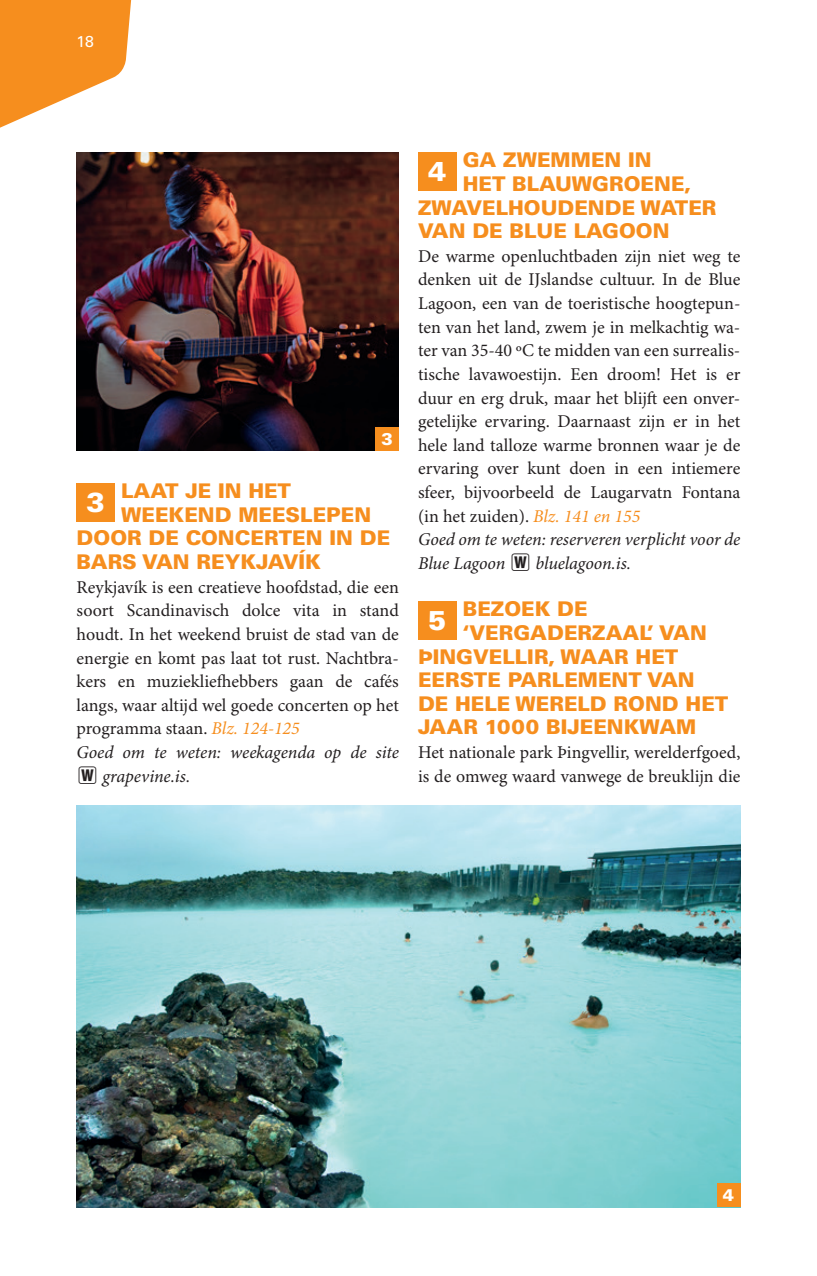
<style>
.page{position:relative;width:817px;height:1276px;background:#fff}
.page>*{position:absolute;margin:0;border:0;box-sizing:border-box;transform-origin:0 0}
.t1{font:900 27.22px "Univers LT Std";color:#fff}
.t2{font:900 20.25px "Univers LT Std";color:#f68e1e}
.t3{font:18px/23.6px "Minion Pro";color:#231f20}
.t4{font:italic 18px "Minion Pro";letter-spacing:-.005em;color:#231f20}
.t5{font:900 16.88px "Univers LT Std";color:#fff}
.t6{font:15.75px "Univers LT Std";color:#fff}
.s1{font-style:italic;color:#f68e1e}
.s2{font-style:italic}
</style>
<div class="page">
<svg style="left:0;top:0;width:132px;height:128px"></svg>
<div style="left:77px;top:483px;width:38px;height:38px;background:#f68e1e"></div>
<div style="left:418px;top:152px;width:38px;height:39px;background:#f68e1e"></div>
<div style="left:418px;top:601px;width:38px;height:39px;background:#f68e1e"></div>
<img style="left:77px;top:152px;width:322px;height:299px">
<div style="left:375px;top:427px;width:24px;height:24px;background:#f68e1e"></div>
<img style="left:77px;top:805px;width:663px;height:402px">
<div style="left:716px;top:1183px;width:24px;height:24px;background:#f68e1e"></div>
<p class="t6" style="left:77px;top:32px;width:19px">18</p>
<p class="t5" style="left:381px;top:428px;width:13px">3</p>
<p class="t2" style="left:121px;top:478px;width:171px">LAAT JE IN HET</p>
<p class="t2" style="left:121px;top:502px;width:251px">WEEKEND MEESLEPEN</p>
<p class="t2" style="left:77px;top:525px;width:315px">DOOR DE CONCERTEN IN DE</p>
<p class="t2" style="left:77px;top:549px;width:246px">BARS VAN REYKJAVÍK</p>
<p class="t3" style="left:77px;top:576px;width:324px">Reykjavík is een creatieve hoofdstad, die een soort Scandinavisch dolce vita in stand houdt. In het weekend bruist de stad van de energie en komt pas laat tot rust. Nachtbra&shy;kers en muziekliefhebbers gaan de cafés langs, waar altijd wel goede concerten op het programma staan. <span class="s1">Blz. 124-125<br></span><span class="s2">Goed om te weten: weekagenda op de site</span></p>
<p class="t4" style="left:77px;top:765px;width:115px">□ grapevine.is.</p>
<h1 class="t1" style="left:87px;top:485px;width:20px">3</h1>
<p class="t2" style="left:462px;top:147px;width:190px">GA ZWEMMEN IN</p>
<p class="t2" style="left:462px;top:171px;width:230px">HET BLAUWGROENE,</p>
<p class="t2" style="left:418px;top:195px;width:300px">ZWAVELHOUDENDE WATER</p>
<p class="t2" style="left:418px;top:218px;width:253px">VAN DE BLUE LAGOON</p>
<p class="t3" style="left:418px;top:245px;width:324px">De warme openluchtbaden zijn niet weg te denken uit de IJslandse cultuur. In de Blue Lagoon, een van de toeristische hoogtepun&shy;ten van het land, zwem je in melkachtig wa&shy;ter van 35-40 ºC te midden van een surrealis&shy;tische lavawoestijn. Een droom! Het is er duur en erg druk, maar het blijft een onver&shy;getelijke ervaring. Daarnaast zijn er in het hele land talloze warme bronnen waar je de ervaring over kunt doen in een intiemere sfeer, bijvoorbeeld de Laugarvatn Fontana (in het zuiden). <span class="s1">Blz. 141 en 155<br></span><span class="s2">Goed om te weten: reserveren verplicht voor de Blue Lagoon</span> □ <span class="s2">bluelagoon.is.</span></p>
<h1 class="t1" style="left:428px;top:603px;width:20px">5</h1>
<h1 class="t1" style="left:428px;top:155px;width:20px">4</h1>
<p class="t2" style="left:462px;top:596px;width:126px">BEZOEK DE</p>
<p class="t2" style="left:462px;top:620px;width:245px">‘VERGADERZAAL’ VAN</p>
<p class="t2" style="left:418px;top:643px;width:262px">ÞINGVELLIR, WAAR HET</p>
<p class="t2" style="left:418px;top:667px;width:278px">EERSTE PARLEMENT VAN</p>
<p class="t2" style="left:418px;top:691px;width:312px">DE HELE WERELD ROND HET</p>
<p class="t2" style="left:418px;top:714px;width:280px">JAAR 1000 BIJEENKWAM</p>
<p class="t3" style="left:418px;top:741px;width:324px">Het nationale park Þingvellir, werelderfgoed, is de omweg waard vanwege de breuklijn die</p>
<p class="t5" style="left:722px;top:1184px;width:13px">4</p>
</div>
